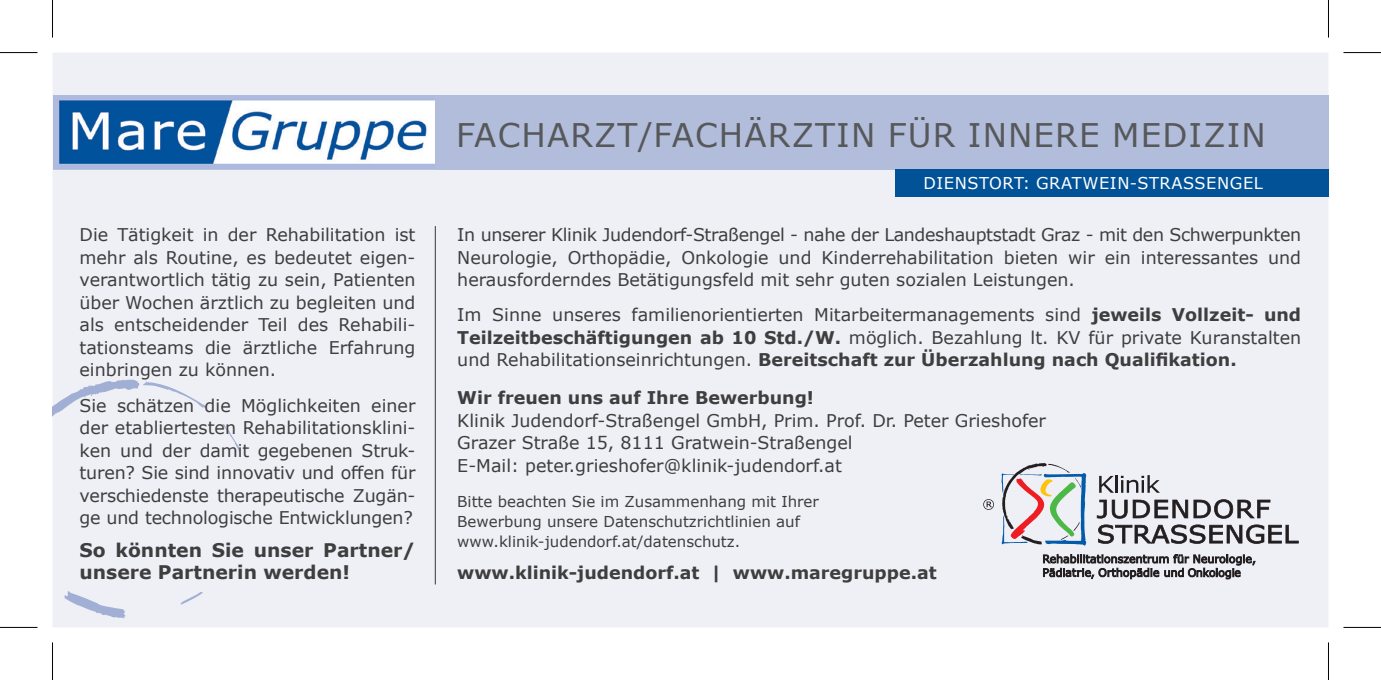
<style>
.page{position:relative;width:1381px;height:680px;background:#fff}
.page>*{position:absolute;margin:0;border:0;box-sizing:border-box;transform-origin:0 0}
.t1{font:32.5px "Verdana";letter-spacing:.035em;color:#57585a}
.t2{font:700 18.75px/22.5px "Verdana";color:#3e3e3f}
.t3{font:17.5px/22.5px "Verdana";color:#3e3e3f;text-align:justify}
.t4{font:700 17.5px "Verdana";color:#3e3e3f}
.t5{font:16.25px "Verdana";letter-spacing:.035em;color:#fff}
.t6{font:15px/20px "Verdana";color:#3e3e3f}
.s1{font-weight:700}
</style>
<div class="page">
<div style="left:53px;top:53px;width:1275px;height:574px;background:#efeff6"></div>
<img style="left:54px;top:95px;width:381px;height:74px">
<div style="left:435px;top:95px;width:893px;height:74px;background:#b1bddb"></div>
<hr style="left:435px;top:226px;width:1px;height:358px;background:#333739">
<div style="left:894px;top:169px;width:434px;height:27px;background:#025298"></div>
<svg style="left:180px;top:591px;width:23px;height:13px"></svg>
<svg style="left:222px;top:423px;width:18px;height:28px"></svg>
<svg style="left:64px;top:590px;width:61px;height:27px"></svg>
<div style="left:52px;top:379px;width:155px;height:193px;background:#efeff6"></div>
<svg style="left:1098px;top:524px;width:200px;height:19px"></svg>
<svg style="left:1096px;top:499px;width:174px;height:19px"></svg>
<svg style="left:1099px;top:474px;width:61px;height:18px"></svg>
<svg style="left:1043px;top:554px;width:212px;height:24px"></svg>
<svg style="left:1001px;top:462px;width:85px;height:83px"></svg>
<svg style="left:983px;top:498px;width:11px;height:11px"></svg>
<hr style="left:0;top:52px;width:38px;height:1px;background:#000">
<hr style="left:1343px;top:52px;width:38px;height:1px;background:#000">
<hr style="left:0;top:626px;width:38px;height:1px;background:#000">
<hr style="left:1343px;top:626px;width:38px;height:1px;background:#000">
<hr style="left:52px;top:0;width:1px;height:37px;background:#000">
<hr style="left:52px;top:642px;width:1px;height:37px;background:#000">
<hr style="left:1328px;top:0;width:1px;height:37px;background:#000">
<hr style="left:1328px;top:642px;width:1px;height:37px;background:#000">
<p class="t3" style="left:79px;top:223px;width:337px">Die Tätigkeit in der Rehabilitation ist mehr als Routine, es bedeutet eigen&shy;verantwortlich tätig zu sein, Patienten über Wochen ärztlich zu begleiten und als entscheidender Teil des Rehabili&shy;tationsteams die ärztliche Erfahrung einbringen zu können.</p>
<p class="t3" style="left:79px;top:393px;width:337px">Sie schätzen die Möglichkeiten einer der etabliertesten Rehabilitationsklini&shy;ken und der damit gegebenen Struk&shy;turen? Sie sind innovativ und offen für verschiedenste therapeutische Zugän&shy;ge und technologische Entwicklungen?</p>
<p class="t2" style="left:79px;top:537px;width:337px">So könnten Sie unser Partner/ unsere Partnerin werden!</p>
<h1 class="t1" style="left:456px;top:112px;width:811px">FACHARZT/FACHÄRZTIN FÜR INNERE MEDIZIN</h1>
<p class="t5" style="left:923px;top:172px;width:341px">DIENSTORT: GRATWEIN-STRASSENGEL</p>
<p class="t3" style="left:457px;top:223px;width:845px">In unserer Klinik Judendorf-Straßengel - nahe der Landeshauptstadt Graz - mit den Schwerpunkten Neurologie, Orthopädie, Onkologie und Kinderrehabilitation bieten wir ein interessantes und herausforderndes Betätigungsfeld mit sehr guten sozialen Leistungen.</p>
<p class="t3" style="left:457px;top:303px;width:845px">Im Sinne unseres familienorientierten Mitarbeitermanagements sind <span class="s1">jeweils Vollzeit- und Teilzeitbeschäftigungen ab 10 Std./W.</span> möglich. Bezahlung lt. KV für private Kuranstalten und Rehabilitationseinrichtungen. <span class="s1">Bereitschaft zur Überzahlung nach Qualifikation.</span></p>
<p class="t4" style="left:457px;top:385px;width:358px">Wir freuen uns auf Ihre Bewerbung!</p>
<p class="t3" style="left:457px;top:408px;width:590px;text-align:left">Klinik Judendorf-Straßengel GmbH, Prim. Prof. Dr. Peter Grieshofer<br>Grazer Straße 15, 8111 Gratwein-Straßengel<br>E-Mail: peter.grieshofer@klinik-judendorf.at</p>
<p class="t6" style="left:457px;top:490px;width:363px">Bitte beachten Sie im Zusammenhang mit Ihrer<br>Bewerbung unsere Datenschutzrichtlinien auf www.klinik-judendorf.at/datenschutz.</p>
<p class="t4" style="left:457px;top:560px;width:481px">www.klinik-judendorf.at | www.maregruppe.at</p>
</div>
